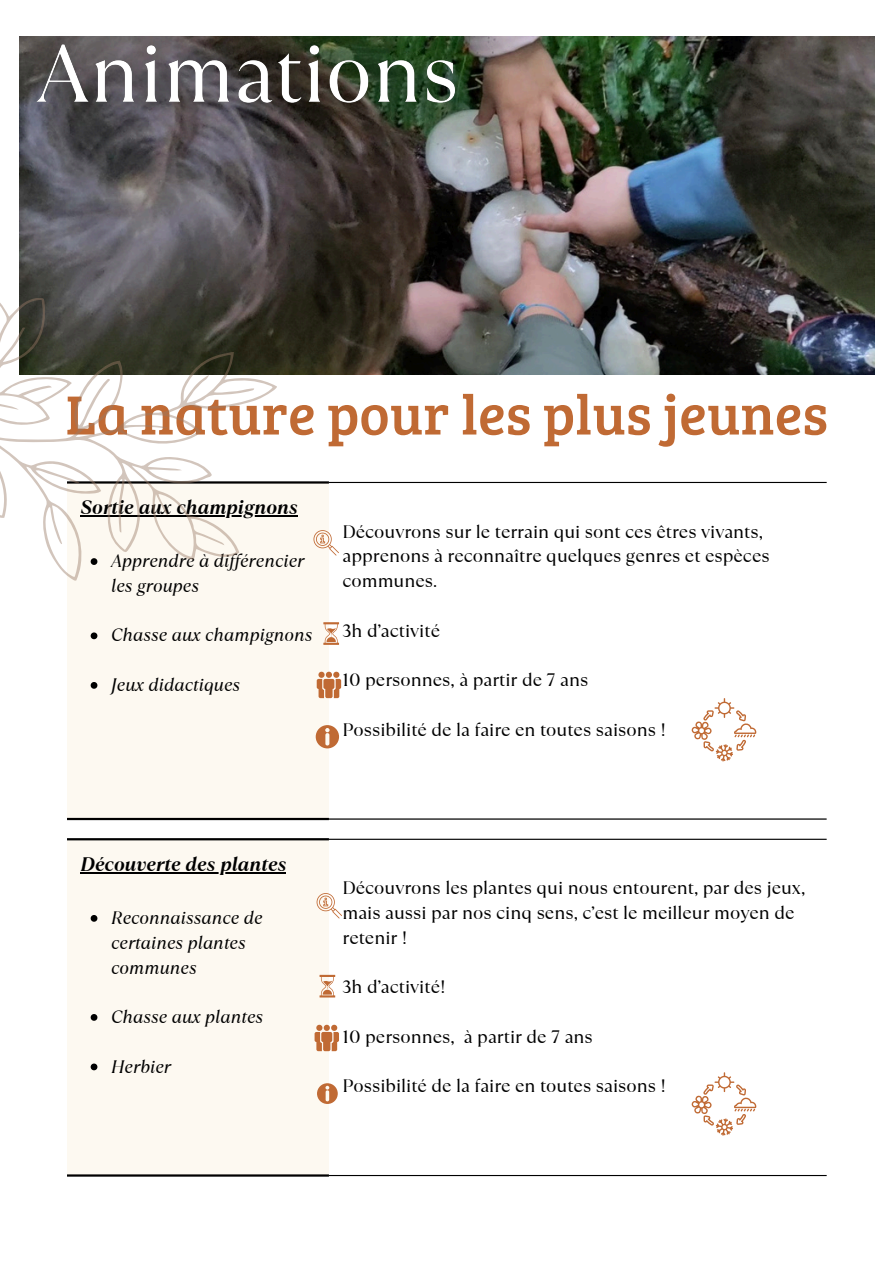
<style>
.page{position:relative;width:894px;height:1264px;background:#fff}
.page>*{position:absolute;margin:0;border:0;box-sizing:border-box;transform-origin:0 0}
.t1{font:57px "Bree Serif";color:#c06a34}
.t2{font:italic 700 19.5px "TT Ramillas";color:#000}
.t3{font:18px/24.8px "TT Ramillas";color:#000}
.t4{font:italic 18px/24.8px "TT Ramillas";color:#000}
</style>
<div class="page">
<div style="left:67px;top:482px;width:262px;height:337px;background:#fdf9f1"></div>
<svg style="left:91px;top:682px;width:6px;height:6px"></svg>
<hr style="left:329px;top:482px;width:497px;height:1px;background:#000">
<hr style="left:329px;top:818px;width:497px;height:1px;background:#000">
<hr style="left:67px;top:817px;width:262px;height:3px;background:#000">
<div style="left:67px;top:839px;width:262px;height:336px;background:#fdf9f1"></div>
<hr style="left:80px;top:872px;width:206px;height:1px;background:#000">
<svg style="left:91px;top:915px;width:6px;height:6px"></svg>
<svg style="left:91px;top:1014px;width:6px;height:6px"></svg>
<svg style="left:91px;top:1063px;width:6px;height:7px"></svg>
<hr style="left:329px;top:838px;width:497px;height:1px;background:#000">
<hr style="left:329px;top:1174px;width:497px;height:2px;background:#000">
<hr style="left:67px;top:838px;width:262px;height:2px;background:#000">
<hr style="left:67px;top:1174px;width:262px;height:2px;background:#000">
<svg style="left:319px;top:974px;width:16px;height:23px"></svg>
<svg style="left:316px;top:893px;width:25px;height:25px"></svg>
<svg style="left:316px;top:674px;width:25px;height:24px"></svg>
<svg style="left:314px;top:1024px;width:25px;height:27px"></svg>
<svg style="left:315px;top:725px;width:24px;height:23px"></svg>
<svg style="left:317px;top:1083px;width:20px;height:20px"></svg>
<img style="left:20px;top:36px;width:854px;height:339px">
<img style="left:19px;top:36px;width:464px;height:99px">
<svg style="left:0;top:187px;width:342px;height:487px"></svg>
<svg style="left:691px;top:698px;width:65px;height:63px"></svg>
<svg style="left:691px;top:1072px;width:65px;height:63px"></svg>
<p class="t1" style="left:66px;top:373px;width:763px">La nature pour les plus jeunes</p>
<p class="t2" style="left:80px;top:494px;width:219px">Sortie aux champignons</p>
<p class="t4" style="left:111px;top:548px;width:195px">Apprendre à différencier les groupes</p>
<p class="t4" style="left:111px;top:623px;width:203px">Chasse aux champignons</p>
<p class="t4" style="left:111px;top:672px;width:130px">Jeux didactiques</p>
<p class="t3" style="left:342px;top:519px;width:428px">Découvrons sur le terrain qui sont ces êtres vivants, apprenons à reconnaître quelques genres et espèces communes.</p>
<p class="t3" style="left:342px;top:618px;width:99px">3h d’activité</p>
<p class="t3" style="left:342px;top:667px;width:247px">10 personnes, à partir de 7 ans</p>
<p class="t3" style="left:342px;top:717px;width:325px">Possibilité de la faire en toutes saisons !</p>
<p class="t2" style="left:80px;top:850px;width:207px">Découverte des plantes</p>
<p class="t4" style="left:111px;top:905px;width:153px">Reconnaissance de certaines plantes communes</p>
<p class="t4" style="left:111px;top:1004px;width:154px">Chasse aux plantes</p>
<p class="t4" style="left:111px;top:1053px;width:62px">Herbier</p>
<p class="t3" style="left:342px;top:875px;width:464px">Découvrons les plantes qui nous entourent, par des jeux, mais aussi par nos cinq sens, c’est le meilleur moyen de retenir !</p>
<p class="t3" style="left:342px;top:974px;width:105px">3h d’activité!</p>
<p class="t3" style="left:342px;top:1024px;width:252px">10 personnes, à partir de 7 ans</p>
<p class="t3" style="left:342px;top:1073px;width:325px">Possibilité de la faire en toutes saisons !</p>
</div>
